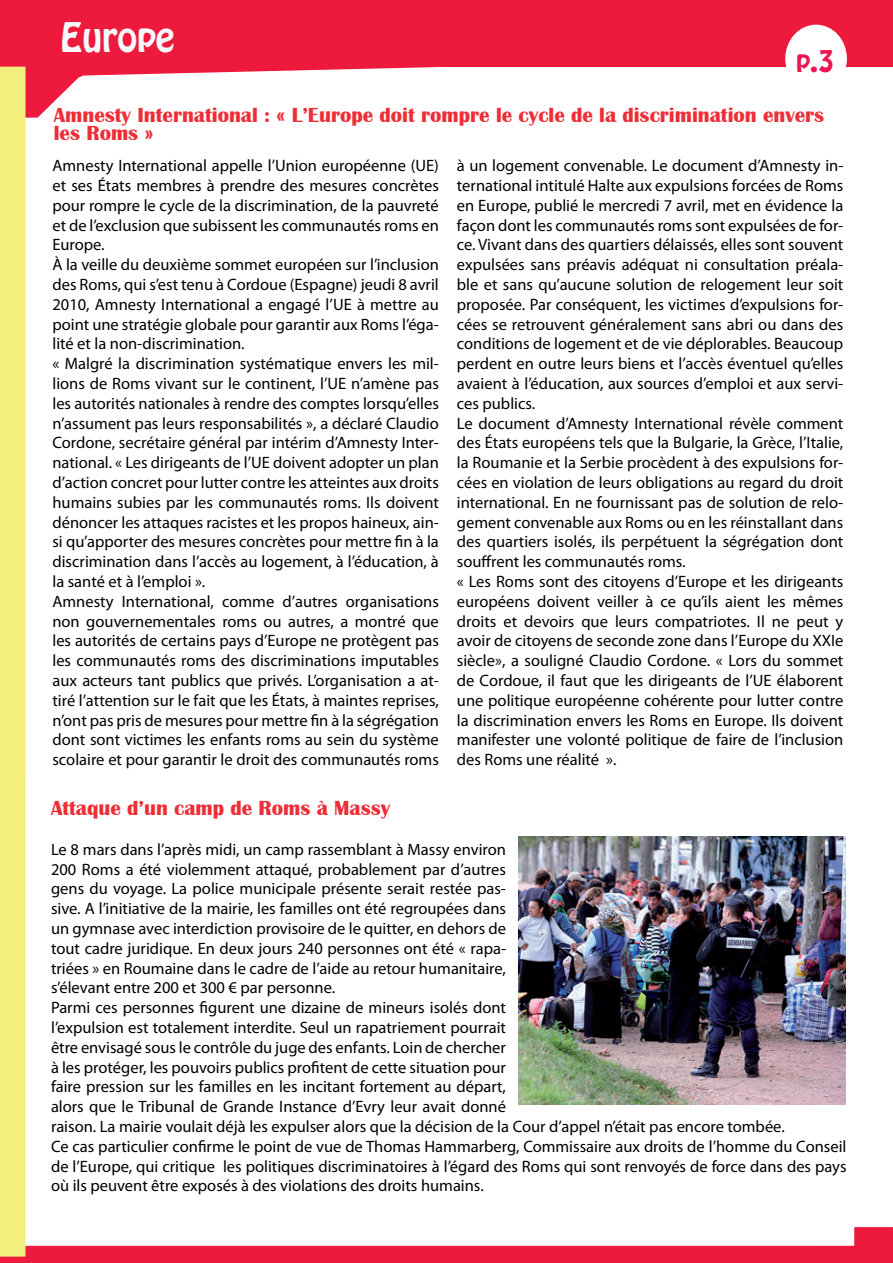
<style>
.page{position:relative;width:893px;height:1263px;background:#fff}
.page>*{position:absolute;margin:0;border:0;box-sizing:border-box;transform-origin:0 0}
.t1{font:36px "Hobo Std";color:#f7f8f9}
.t2{font:27px "Hobo Std";color:#ed1450}
.t3{font:700 21px/18px "Britannic";color:#ee2e36}
.t4{font:16.5px/19.8px "Myriad Pro";color:#000}
</style>
<div class="page">
<svg style="left:0;top:0;width:893px;height:118px"></svg>
<svg style="left:0;top:1227px;width:893px;height:36px"></svg>
<div style="left:0;top:67px;width:26px;height:1189px;background:#f2ef7f"></div>
<div style="left:61px;top:21px;width:832px;height:46px;background:#ed1a3d"></div>
<div style="left:785px;top:25px;width:62px;height:68px;background:#fff;border-radius:50%"></div>
<img style="left:519px;top:836px;width:326px;height:268px">
<h1 class="t1" style="left:61px;top:12px;width:116px">Europe</h1>
<h2 class="t2" style="left:796px;top:42px;width:39px">p.3</h2>
<p class="t3" style="left:54px;top:106px;width:772px">Amnesty International : « L’Europe doit rompre le cycle de la discrimination envers les Roms »</p>
<p class="t4" style="left:52px;top:155px;width:388px">Amnesty International appelle l’Union européenne (UE) et ses États membres à prendre des mesures concrètes pour rompre le cycle de la discrimination, de la pauvreté et de l’exclusion que subissent les communautés roms en Europe.<br>À la veille du deuxième sommet européen sur l’inclusion des Roms, qui s’est tenu à Cordoue (Espagne) jeudi 8 avril 2010, Amnesty International a engagé l’UE à mettre au point une stratégie globale pour garantir aux Roms l’éga&shy;lité et la non-discrimination.<br>« Malgré la discrimination systématique envers les mil&shy;lions de Roms vivant sur le continent, l’UE n’amène pas les autorités nationales à rendre des comptes lorsqu’elles n’assument pas leurs responsabilités », a déclaré Claudio Cordone, secrétaire général par intérim d’Amnesty Inter&shy;national. « Les dirigeants de l’UE doivent adopter un plan d’action concret pour lutter contre les atteintes aux droits humains subies par les communautés roms. Ils doivent dénoncer les attaques racistes et les propos haineux, ain&shy;si qu’apporter des mesures concrètes pour mettre fin à la discrimination dans l’accès au logement, à l’éducation, à la santé et à l’emploi ».<br>Amnesty International, comme d’autres organisations non gouvernementales roms ou autres, a montré que les autorités de certains pays d’Europe ne protègent pas les communautés roms des discriminations imputables aux acteurs tant publics que privés. L’organisation a at&shy;tiré l’attention sur le fait que les États, à maintes reprises, n’ont pas pris de mesures pour mettre fin à la ségrégation dont sont victimes les enfants roms au sein du système scolaire et pour garantir le droit des communautés roms</p>
<p class="t4" style="left:457px;top:155px;width:388px">à un logement convenable. Le document d’Amnesty in&shy;ternational intitulé Halte aux expulsions forcées de Roms en Europe, publié le mercredi 7 avril, met en évidence la façon dont les communautés roms sont expulsées de for&shy;ce. Vivant dans des quartiers délaissés, elles sont souvent expulsées sans préavis adéquat ni consultation préala&shy;ble et sans qu’aucune solution de relogement leur soit proposée. Par conséquent, les victimes d’expulsions for&shy;cées se retrouvent généralement sans abri ou dans des conditions de logement et de vie déplorables. Beaucoup perdent en outre leurs biens et l’accès éventuel qu’elles avaient à l’éducation, aux sources d’emploi et aux servi&shy;ces publics.<br>Le document d’Amnesty International révèle comment des États européens tels que la Bulgarie, la Grèce, l’Italie, la Roumanie et la Serbie procèdent à des expulsions for&shy;cées en violation de leurs obligations au regard du droit international. En ne fournissant pas de solution de relo&shy;gement convenable aux Roms ou en les réinstallant dans des quartiers isolés, ils perpétuent la ségrégation dont souffrent les communautés roms.<br>« Les Roms sont des citoyens d’Europe et les dirigeants européens doivent veiller à ce qu’ils aient les mêmes droits et devoirs que leurs compatriotes. Il ne peut y avoir de citoyens de seconde zone dans l’Europe du XXIe siècle», a souligné Claudio Cordone. « Lors du sommet de Cordoue, il faut que les dirigeants de l’UE élaborent une politique européenne cohérente pour lutter contre la discrimination envers les Roms en Europe. Ils doivent manifester une volonté politique de faire de l’inclusion des Roms une réalité ».</p>
<p class="t3" style="left:51px;top:799px;width:341px">Attaque d’un camp de Roms à Massy</p>
<p class="t4" style="left:51px;top:839px;width:797px">Le 8 mars dans l’après midi, un camp rassemblant à Massy environ<br>200 Roms a été violemment attaqué, probablement par d’autres<br>gens du voyage. La police municipale présente serait restée pas-<br>sive. A l’initiative de la mairie, les familles ont été regroupées dans<br>un gymnase avec interdiction provisoire de le quitter, en dehors de<br>tout cadre juridique. En deux jours 240 personnes ont été « rapa-<br>triées » en Roumaine dans le cadre de l’aide au retour humanitaire,<br>s’élevant entre 200 et 300 € par personne.<br>Parmi ces personnes figurent une dizaine de mineurs isolés dont<br>l’expulsion est totalement interdite. Seul un rapatriement pourrait<br>être envisagé sous le contrôle du juge des enfants. Loin de chercher<br>à les protéger, les pouvoirs publics profitent de cette situation pour<br>faire pression sur les familles en les incitant fortement au départ,<br>alors que le Tribunal de Grande Instance d’Evry leur avait donné<br>raison. La mairie voulait déjà les expulser alors que la décision de la Cour d’appel n’était pas encore tombée.<br>Ce cas particulier confirme le point de vue de Thomas Hammarberg, Commissaire aux droits de l’homme du Conseil de l’Europe, qui critique les politiques discriminatoires à l’égard des Roms qui sont renvoyés de force dans des pays où ils peuvent être exposés à des violations des droits humains.</p>
</div>
